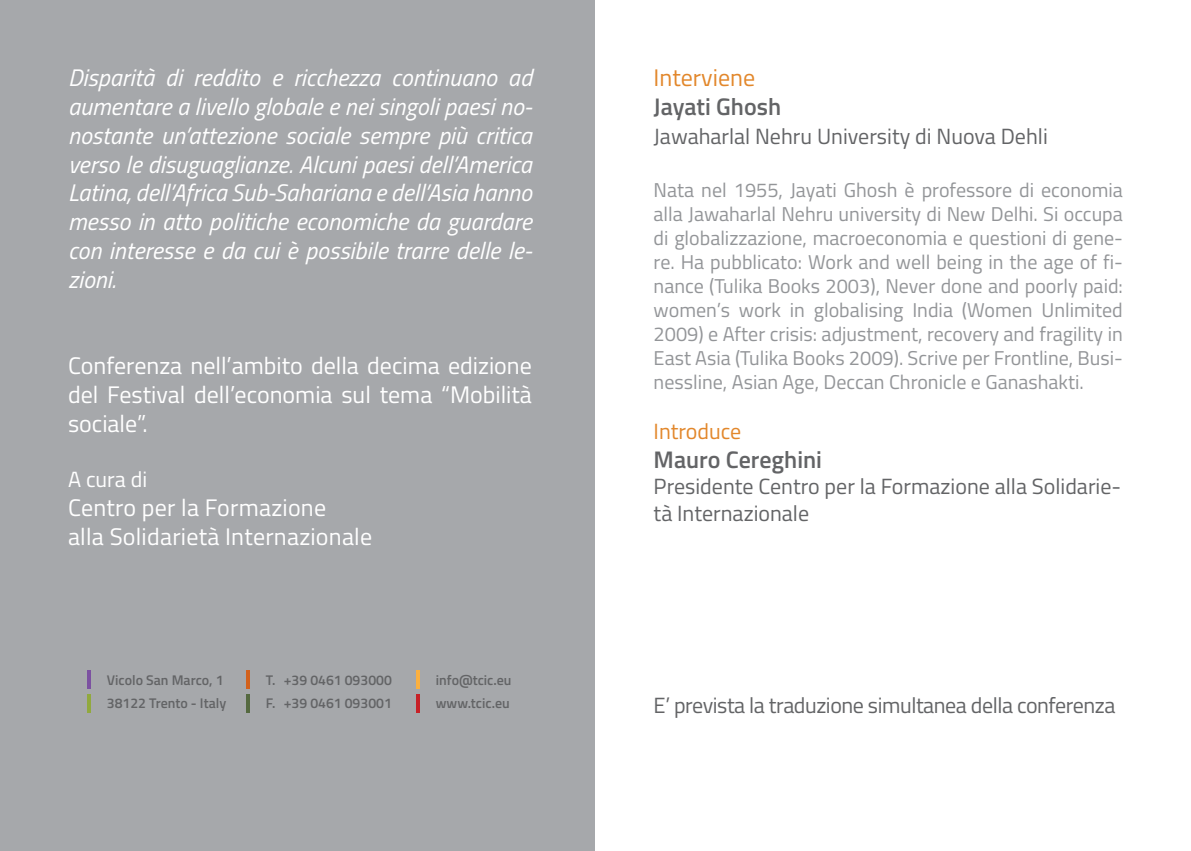
<style>
.page{position:relative;width:1191px;height:851px;background:#fff}
.page>*{position:absolute;margin:0;border:0;box-sizing:border-box;transform-origin:0 0}
.t1{font:italic 24px/28.8px "Titillium";color:#fff;text-align:justify}
.t2{font:24px/28.8px "Titillium";color:#fff;text-align:justify}
.t3{font:600 24px "Titillium";color:#636466}
.t4{font:24px "Titillium";color:#e2872b}
.t5{font:22px/26.4px "Titillium";color:#636466}
.t6{font:22px "Titillium";letter-spacing:-.02em;color:#636466}
.t7{font:22px "Titillium";color:#e2872b}
.t8{font:22px "Titillium";color:#fff}
.t9{font:20px/24px "Titillium";color:#939598;text-align:justify}
.t10{font:600 14px/22.8px "Titillium";color:#636466}
</style>
<div class="page">
<div style="left:0;top:0;width:594px;height:850px;background:#a6a8ab"></div>
<hr style="left:416px;top:670px;width:4px;height:19px;background:#fbb040">
<hr style="left:416px;top:693px;width:4px;height:19px;background:#c72127">
<hr style="left:246px;top:670px;width:4px;height:19px;background:#d2611c">
<hr style="left:246px;top:693px;width:4px;height:19px;background:#556940">
<hr style="left:87px;top:670px;width:4px;height:19px;background:#7c51a1">
<hr style="left:87px;top:693px;width:4px;height:19px;background:#91a93e">
<p class="t1" style="left:68px;top:62px;width:466px">Disparità di reddito e ricchezza continuano ad aumentare a livello globale e nei singoli paesi no&shy;nostante un’attezione sociale sempre più critica verso le disuguaglianze. Alcuni paesi dell’America Latina, dell’Africa Sub-Sahariana e dell’Asia hanno messo in atto politiche economiche da guardare con interesse e da cui è possibile trarre delle le&shy;zioni.</p>
<p class="t2" style="left:68px;top:350px;width:465px">Conferenza nell’ambito della decima edizione del Festival dell’economia sul tema “Mobilità sociale”.</p>
<p class="t8" style="left:68px;top:463px;width:81px">A cura di</p>
<p class="t2" style="left:68px;top:492px;width:306px">Centro per la Formazione<br>alla Solidarietà Internazionale</p>
<p class="t10" style="left:107px;top:667px;width:121px">Vicolo San Marco, 1<br>38122 Trento - Italy</p>
<p class="t10" style="left:436px;top:667px;width:77px">info@tcic.eu www.tcic.eu</p>
<p class="t10" style="left:266px;top:667px;width:128px">T. +39 0461 093000<br>F. +39 0461 093001</p>
<p class="t4" style="left:653px;top:60px;width:103px">Interviene</p>
<p class="t3" style="left:653px;top:88px;width:129px">Jayati Ghosh</p>
<p class="t5" style="left:653px;top:122px;width:396px">Jawaharlal Nehru University di Nuova Dehli</p>
<p class="t9" style="left:653px;top:176px;width:471px">Nata nel 1955, Jayati Ghosh è professore di economia alla Jawaharlal Nehru university di New Delhi. Si occupa di globalizzazione, macroeconomia e questioni di gene&shy;re. Ha pubblicato: Work and well being in the age of fi&shy;nance (Tulika Books 2003), Never done and poorly paid: women’s work in globalising India (Women Unlimited 2009) e After crisis: adjustment, recovery and fragility in East Asia (Tulika Books 2009). Scrive per Frontline, Busi&shy;nessline, Asian Age, Deccan Chronicle e Ganashakti.</p>
<p class="t7" style="left:653px;top:415px;width:89px">Introduce</p>
<p class="t3" style="left:653px;top:441px;width:170px">Mauro Cereghini</p>
<p class="t5" style="left:653px;top:472px;width:469px">Presidente Centro per la Formazione alla Solidarie&shy;tà Internazionale</p>
<p class="t6" style="left:653px;top:689px;width:463px">E’ prevista la traduzione simultanea della conferenza</p>
</div>
